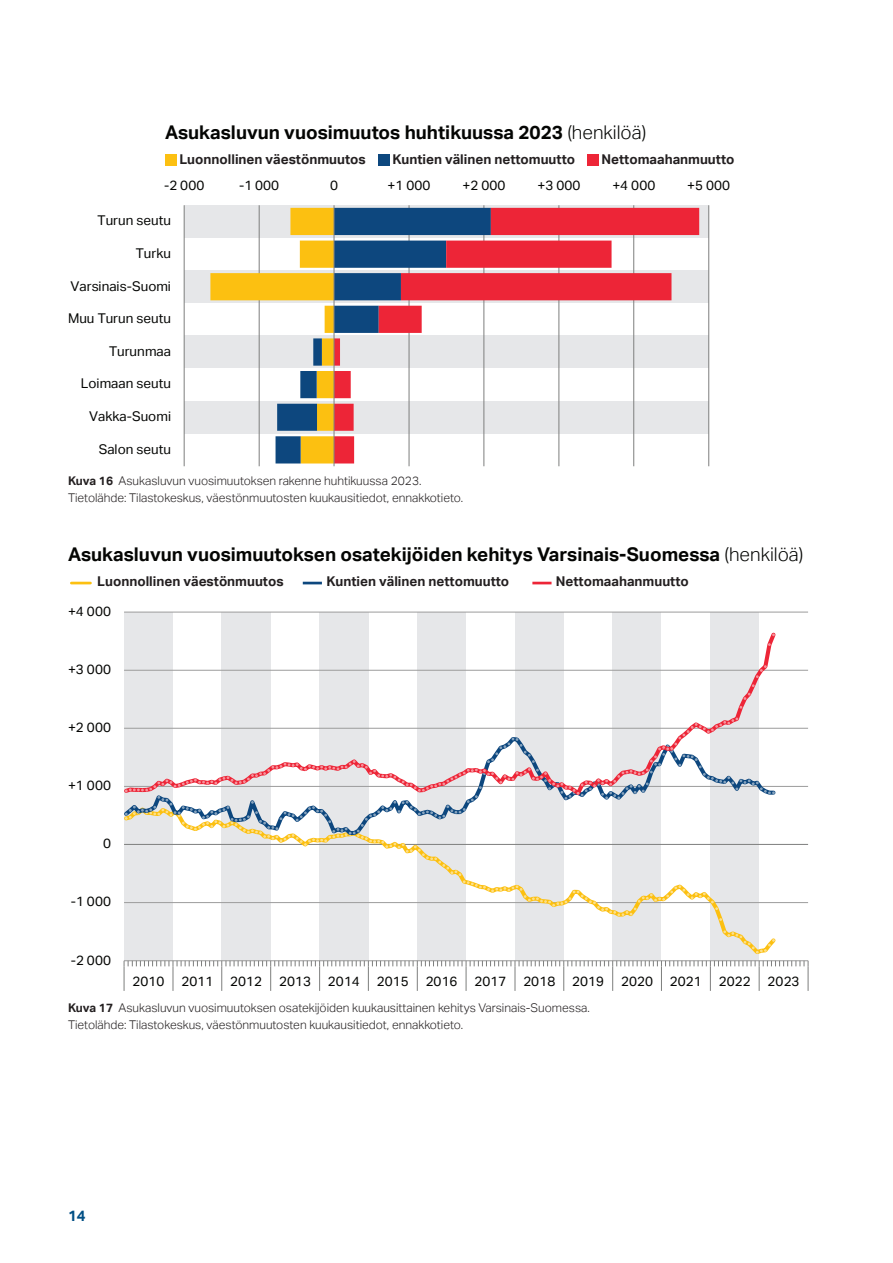
<style>
.page{position:relative;width:893px;height:1263px;background:#fff}
.page>*{position:absolute;margin:0;border:0;box-sizing:border-box;transform-origin:0 0}
.t1{font:700 18.9px "Aktiv Grotesk";color:#040503}
.t2{font:700 15px "Aktiv Grotesk";color:#014f85}
.t3{font:13.5px "Aktiv Grotesk";color:#040503}
.t4{font:700 13.5px "Aktiv Grotesk";color:#231f20}
.t5{font:300 12px/16.5px "Aktiv Grotesk";color:#231f20}
.s1{font-weight:300}
.s2{font-weight:700}
</style>
<div class="page">
<div style="left:184px;top:270px;width:525px;height:33px;background:#e6e7e9"></div>
<div style="left:184px;top:336px;width:525px;height:32px;background:#e6e7e9"></div>
<div style="left:184px;top:401px;width:525px;height:32px;background:#e6e7e9"></div>
<svg style="left:185px;top:205px;width:523px;height:32px;background:#e3e2e4"></svg>
<div style="left:587px;top:154px;width:11px;height:11px;background:#ed2537"></div>
<div style="left:165px;top:154px;width:11px;height:11px;background:#fcc011"></div>
<div style="left:378px;top:154px;width:11px;height:11px;background:#0d477e"></div>
<hr style="left:708px;top:205px;width:1px;height:261px;background:#7f807f">
<hr style="left:633px;top:205px;width:1px;height:261px;background:#7f807f">
<hr style="left:558px;top:205px;width:1px;height:261px;background:#7f807f">
<hr style="left:483px;top:205px;width:1px;height:261px;background:#7f807f">
<hr style="left:409px;top:205px;width:1px;height:261px;background:#7f807f">
<hr style="left:259px;top:205px;width:1px;height:261px;background:#7f807f">
<hr style="left:184px;top:205px;width:1px;height:261px;background:#7f807f">
<svg style="left:210px;top:208px;width:66px;height:255px"></svg>
<svg style="left:276px;top:208px;width:57px;height:255px"></svg>
<svg style="left:335px;top:208px;width:364px;height:255px"></svg>
<hr style="left:333px;top:205px;width:2px;height:261px;background:#7f807f">
<div style="left:124px;top:612px;width:49px;height:349px;background:#e6e7e9"></div>
<div style="left:221px;top:612px;width:50px;height:349px;background:#e6e7e9"></div>
<div style="left:319px;top:612px;width:50px;height:349px;background:#e6e7e9"></div>
<div style="left:417px;top:612px;width:49px;height:349px;background:#e6e7e9"></div>
<div style="left:515px;top:612px;width:49px;height:349px;background:#e6e7e9"></div>
<div style="left:612px;top:612px;width:49px;height:349px;background:#e6e7e9"></div>
<div style="left:710px;top:612px;width:49px;height:349px;background:#e6e7e9"></div>
<svg style="left:303px;top:582px;width:19px;height:2px"></svg>
<svg style="left:71px;top:582px;width:19px;height:2px"></svg>
<svg style="left:532px;top:582px;width:19px;height:2px"></svg>
<hr style="left:124px;top:612px;width:684px;height:1px;background:#9d9d9d">
<hr style="left:124px;top:670px;width:684px;height:1px;background:#9d9d9d">
<hr style="left:124px;top:728px;width:684px;height:1px;background:#9d9d9d">
<hr style="left:124px;top:786px;width:684px;height:1px;background:#9d9d9d">
<hr style="left:124px;top:902px;width:684px;height:1px;background:#9d9d9d">
<hr style="left:124px;top:960px;width:684px;height:1px;background:#9d9d9d">
<hr style="left:124px;top:844px;width:684px;height:1px;background:#7f807f">
<svg style="left:124px;top:961px;width:685px;height:30px"></svg>
<svg style="left:723px;top:930px;width:52px;height:24px"></svg>
<svg style="left:124px;top:632px;width:655px;height:162px"></svg>
<svg style="left:125px;top:717px;width:650px;height:204px"></svg>
<svg style="left:744px;top:693px;width:7px;height:7px"></svg>
<svg style="left:756px;top:665px;width:11px;height:13px"></svg>
<h1 class="t1" style="left:165px;top:121px;width:483px">Asukasluvun vuosimuutos huhtikuussa 2023 <span class="s1">(henkilöä)</span></h1>
<p class="t4" style="left:179px;top:152px;width:188px">Luonnollinen väestönmuutos</p>
<p class="t4" style="left:392px;top:152px;width:184px">Kuntien välinen nettomuutto</p>
<p class="t4" style="left:601px;top:152px;width:134px">Nettomaahanmuutto</p>
<p class="t3" style="left:164px;top:178px;width:42px">-2 000</p>
<p class="t3" style="left:239px;top:178px;width:42px">-1 000</p>
<p class="t3" style="left:330px;top:178px;width:9px">0</p>
<p class="t3" style="left:388px;top:178px;width:44px">+1 000</p>
<p class="t3" style="left:462px;top:178px;width:44px">+2 000</p>
<p class="t3" style="left:537px;top:178px;width:44px">+3 000</p>
<p class="t3" style="left:612px;top:178px;width:44px">+4 000</p>
<p class="t3" style="left:687px;top:178px;width:44px">+5 000</p>
<p class="t3" style="left:98px;top:213px;width:75px">Turun seutu</p>
<p class="t3" style="left:136px;top:245px;width:37px">Turku</p>
<p class="t3" style="left:70px;top:278px;width:102px">Varsinais-Suomi</p>
<p class="t3" style="left:68px;top:311px;width:104px">Muu Turun seutu</p>
<p class="t3" style="left:109px;top:343px;width:63px">Turunmaa</p>
<p class="t3" style="left:81px;top:376px;width:92px">Loimaan seutu</p>
<p class="t3" style="left:89px;top:408px;width:83px">Vakka-Suomi</p>
<p class="t3" style="left:99px;top:441px;width:74px">Salon seutu</p>
<p class="t5" style="left:68px;top:473px;width:396px"><span class="s2">Kuva 16</span> Asukasluvun vuosimuutoksen rakenne huhtikuussa 2023.<br>Tietolähde: Tilastokeskus, väestönmuutosten kuukausitiedot, ennakkotieto.</p>
<h1 class="t1" style="left:68px;top:543px;width:737px">Asukasluvun vuosimuutoksen osatekijöiden kehitys Varsinais-Suomessa <span class="s1">(henkilöä)</span></h1>
<p class="t4" style="left:97px;top:574px;width:188px">Luonnollinen väestönmuutos</p>
<p class="t4" style="left:326px;top:574px;width:184px">Kuntien välinen nettomuutto</p>
<p class="t4" style="left:556px;top:574px;width:134px">Nettomaahanmuutto</p>
<p class="t3" style="left:68px;top:603px;width:44px">+4 000</p>
<p class="t3" style="left:68px;top:661px;width:44px">+3 000</p>
<p class="t3" style="left:68px;top:720px;width:44px">+2 000</p>
<p class="t3" style="left:68px;top:778px;width:44px">+1 000</p>
<p class="t3" style="left:103px;top:836px;width:9px">0</p>
<p class="t3" style="left:71px;top:894px;width:42px">-1 000</p>
<p class="t3" style="left:71px;top:952px;width:42px">-2 000</p>
<p class="t3" style="left:133px;top:973px;width:33px">2010</p>
<p class="t3" style="left:181px;top:973px;width:33px">2011</p>
<p class="t3" style="left:230px;top:973px;width:33px">2012</p>
<p class="t3" style="left:279px;top:973px;width:33px">2013</p>
<p class="t3" style="left:328px;top:973px;width:33px">2014</p>
<p class="t3" style="left:377px;top:973px;width:33px">2015</p>
<p class="t3" style="left:426px;top:973px;width:33px">2016</p>
<p class="t3" style="left:474px;top:973px;width:33px">2017</p>
<p class="t3" style="left:523px;top:973px;width:33px">2018</p>
<p class="t3" style="left:572px;top:973px;width:33px">2019</p>
<p class="t3" style="left:621px;top:973px;width:33px">2020</p>
<p class="t3" style="left:670px;top:973px;width:33px">2021</p>
<p class="t3" style="left:719px;top:973px;width:33px">2022</p>
<p class="t3" style="left:768px;top:973px;width:33px">2023</p>
<p class="t5" style="left:68px;top:1000px;width:523px"><span class="s2">Kuva 17</span> Asukasluvun vuosimuutoksen osatekijöiden kuukausittainen kehitys Varsinais-Suomessa.<br>Tietolähde: Tilastokeskus, väestönmuutosten kuukausitiedot, ennakkotieto.</p>
<p class="t2" style="left:68px;top:1206px;width:19px">14</p>
</div>
